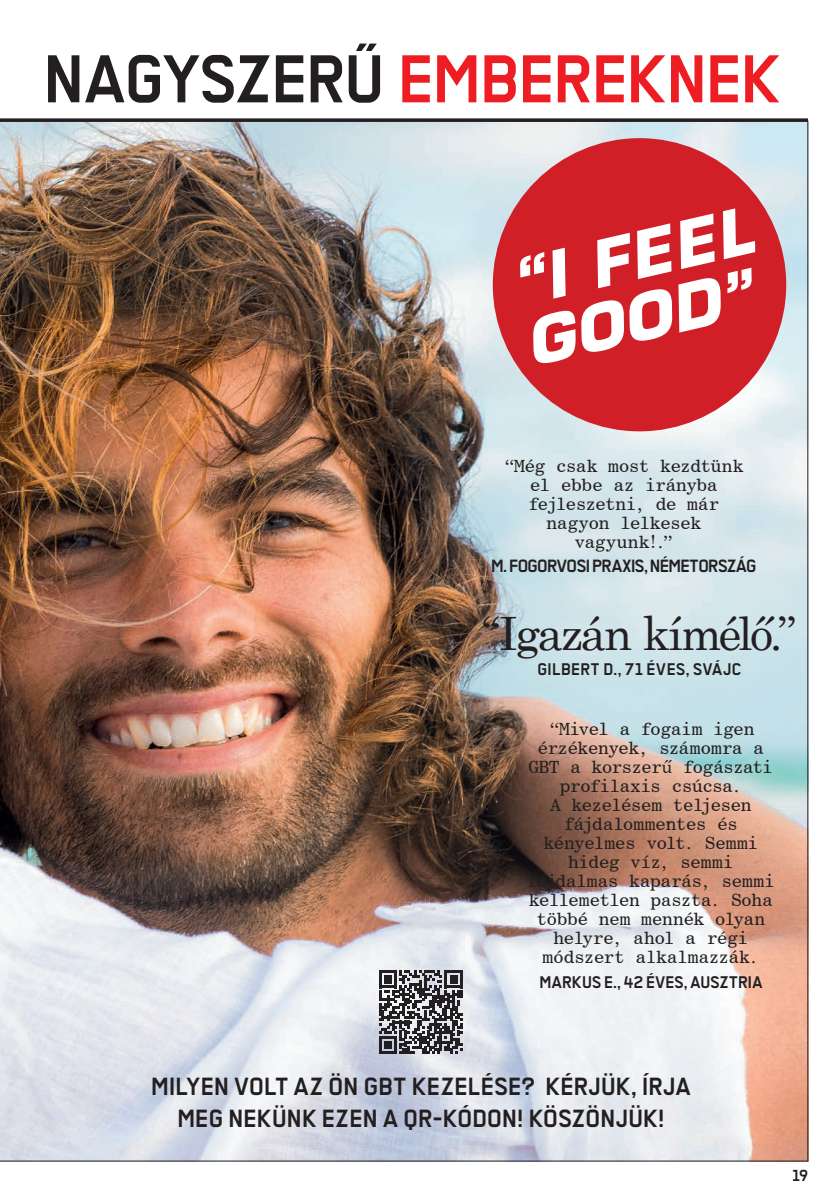
<style>
.page{position:relative;width:840px;height:1191px;background:#fff}
.page>*{position:absolute;margin:0;border:0;box-sizing:border-box;transform-origin:0 0}
.t1{font:700 76px "Transbold Neue Euro";letter-spacing:-.005em;color:#ee1d23}
._04_ZTitel_TB_24pt_2{font:46px "Century Schoolbook";letter-spacing:-.055em;color:#231f20}
._04_ZTitel_TB_24pt_2-2{font:700 28px/32px "Transbold Neue Euro";letter-spacing:.01em;color:#231f20;text-align:center}
._04_ZTitel_TB_24pt_2-3{font:700 20px "Transbold Neue Euro";letter-spacing:-.025em;color:#231f20}
._04_ZTitel_TB_24pt_2-4{font:700 19px "Transbold Neue Euro";letter-spacing:.02em;color:#231f20}
._04_ZTitel_TB_24pt_2-5{font:18px/19px "Century Schoolbook BT Monospace";letter-spacing:-.035em;color:#231f20;text-align:center}
._04_ZTitel_TB_24pt_2-6{font:18px "Century Schoolbook BT Monospace";letter-spacing:.005em;color:#231f20}
._07_KapitelS_TB_8pt{font:700 18px "Transbold Neue Euro";color:#231f20}
.s1{color:#231f20}
.s2{font-family:"Century Schoolbook"}
</style>
<div class="page">
<img style="left:0;top:122px;width:807px;height:1038px">
<svg style="left:0;top:118px;width:807px;height:4px;background:#3b3738"></svg>
<hr style="left:807px;top:120px;width:1px;height:1041px;background:#231f20">
<hr style="left:0;top:1160px;width:807px;height:1px;background:#231f20">
<div style="left:492px;top:138px;width:293px;height:293px;background:#d01f26;border-radius:50%"></div>
<svg style="left:680px;top:213px;width:34px;height:56px"></svg>
<svg style="left:723px;top:208px;width:31px;height:51px"></svg>
<svg style="left:520px;top:223px;width:152px;height:141px"></svg>
<svg style="left:678px;top:278px;width:42px;height:54px"></svg>
<svg style="left:727px;top:268px;width:24px;height:25px"></svg>
<svg style="left:379px;top:970px;width:83px;height:83px;background:#6e6d70"></svg>
<h1 class="t1" style="left:44px;top:38px;width:737px"><span class="s1">NAGYSZERŰ</span> EMBEREKNEK</h1>
<p class="_04_ZTitel_TB_24pt_2-5" style="left:503px;top:456px;width:241px">“Még csak most kezdtünk</p>
<p class="_04_ZTitel_TB_24pt_2-5" style="left:529px;top:475px;width:189px">el ebbe az irányba</p>
<p class="_04_ZTitel_TB_24pt_2-5" style="left:528px;top:494px;width:192px">fejleszetni, de már</p>
<p class="_04_ZTitel_TB_24pt_2-5" style="left:546px;top:513px;width:156px">nagyon lelkesek</p>
<p class="_04_ZTitel_TB_24pt_2-6" style="left:574px;top:531px;width:100px">vagyunk!.”</p>
<p class="_04_ZTitel_TB_24pt_2-3" style="left:491px;top:555px;width:266px">M. FOGORVOSI PRAXIS, NÉMETORSZÁG</p>
<p class="_04_ZTitel_TB_24pt_2" style="left:481px;top:594px;width:316px">“Igazán kímélő.”</p>
<p class="_04_ZTitel_TB_24pt_2-4" style="left:537px;top:659px;width:205px">GILBERT D., 71 ÉVES, SVÁJC</p>
<p class="_04_ZTitel_TB_24pt_2-5" style="left:537px;top:718px;width:228px">“Mivel a fogaim igen érzékenyek, számomra a</p>
<p class="_04_ZTitel_TB_24pt_2-5" style="left:526px;top:756px;width:249px">GBT a korszer<span class="s2">ű</span> fogászati profilaxis csúcsa.<br>A kezelésem teljesen fájdalommentes és kényelmes volt. Semmi hideg víz, semmi fájdalmas kaparás, semmi kellemetlen paszta. Soha többé nem mennék olyan helyre, ahol a régi módszert alkalmazzák.</p>
<p class="_04_ZTitel_TB_24pt_2-4" style="left:539px;top:972px;width:224px">MARKUS E., 42 ÉVES, AUSZTRIA</p>
<p class="_04_ZTitel_TB_24pt_2-2" style="left:151px;top:1070px;width:540px">MILYEN VOLT AZ ÖN GBT KEZELÉSE? KÉRJÜK, ÍRJA<br>MEG NEKÜNK EZEN A QR-KÓDON! KÖSZÖNJÜK!</p>
<p class="_07_KapitelS_TB_8pt" style="left:792px;top:1165px;width:17px">19</p>
</div>
